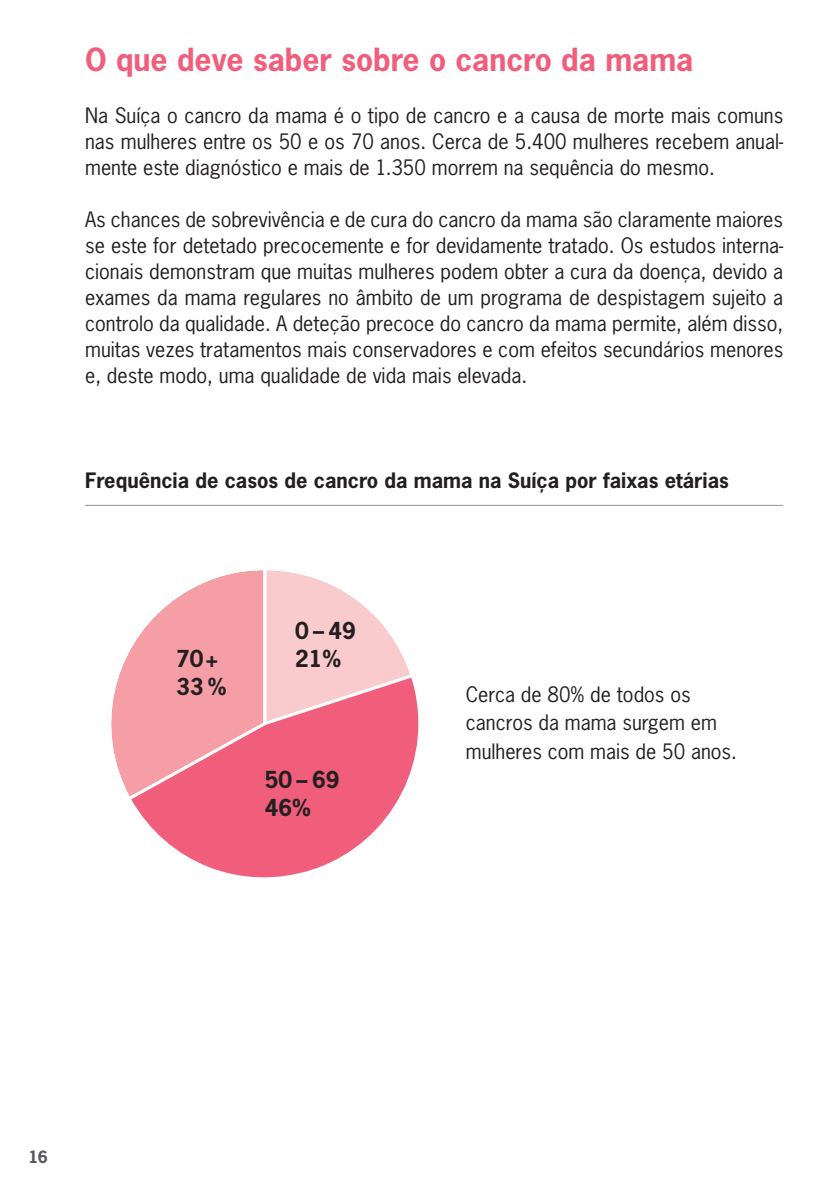
<style>
.page{position:relative;width:840px;height:1191px;background:#fff}
.page>*{position:absolute;margin:0;border:0;box-sizing:border-box;transform-origin:0 0}
.t1{font:700 30px "News Gothic Std";color:#f05e7b}
.t2{font:700 22px/28px "News Gothic Std";color:#231f20}
.t3{font:20px/26px "News Gothic Std";color:#231f20;text-align:justify}
.t4{font:700 20px "News Gothic Std";color:#231f20}
.t5{font:700 16px "News Gothic Std";color:#57585a}
</style>
<div class="page">
<svg style="left:111px;top:570px;width:299px;height:225px"></svg>
<svg style="left:129px;top:676px;width:290px;height:202px;fill:#f05e7b"></svg>
<hr style="left:85px;top:505px;width:697px;height:1px;background:#939598">
<h1 class="t1" style="left:85px;top:40px;width:609px">O que deve saber sobre o cancro da mama</h1>
<p class="t3" style="left:85px;top:103px;width:699px">Na Suíça o cancro da mama é o tipo de cancro e a causa de morte mais comuns nas mulheres entre os 50 e os 70 anos. Cerca de 5.400 mulheres recebem anual&shy;mente este diagnóstico e mais de 1.350 morrem na sequência do mesmo.</p>
<p class="t3" style="left:85px;top:207px;width:699px">As chances de sobrevivência e de cura do cancro da mama são claramente maiores se este for detetado precocemente e for devidamente tratado. Os estudos interna&shy;cionais demonstram que muitas mulheres podem obter a cura da doença, devido a exames da mama regulares no âmbito de um programa de despistagem sujeito a controlo da qualidade. A deteção precoce do cancro da mama permite, além disso, muitas vezes tratamentos mais conservadores e com efeitos secundários menores e, deste modo, uma qualidade de vida mais elevada.</p>
<p class="t4" style="left:85px;top:467px;width:645px">Frequência de casos de cancro da mama na Suíça por faixas etárias</p>
<p class="t2" style="left:176px;top:644px;width:52px">70+<br>33%</p>
<p class="t2" style="left:295px;top:616px;width:62px">0–49<br>21%</p>
<p class="t2" style="left:265px;top:765px;width:76px">50–69<br>46%</p>
<p class="t3" style="left:465px;top:681px;width:272px;line-height:28px;text-align:left">Cerca de 80% de todos os cancros da mama surgem em mulheres com mais de 50 anos.</p>
<p class="t5" style="left:28px;top:1146px;width:21px">16</p>
</div>
